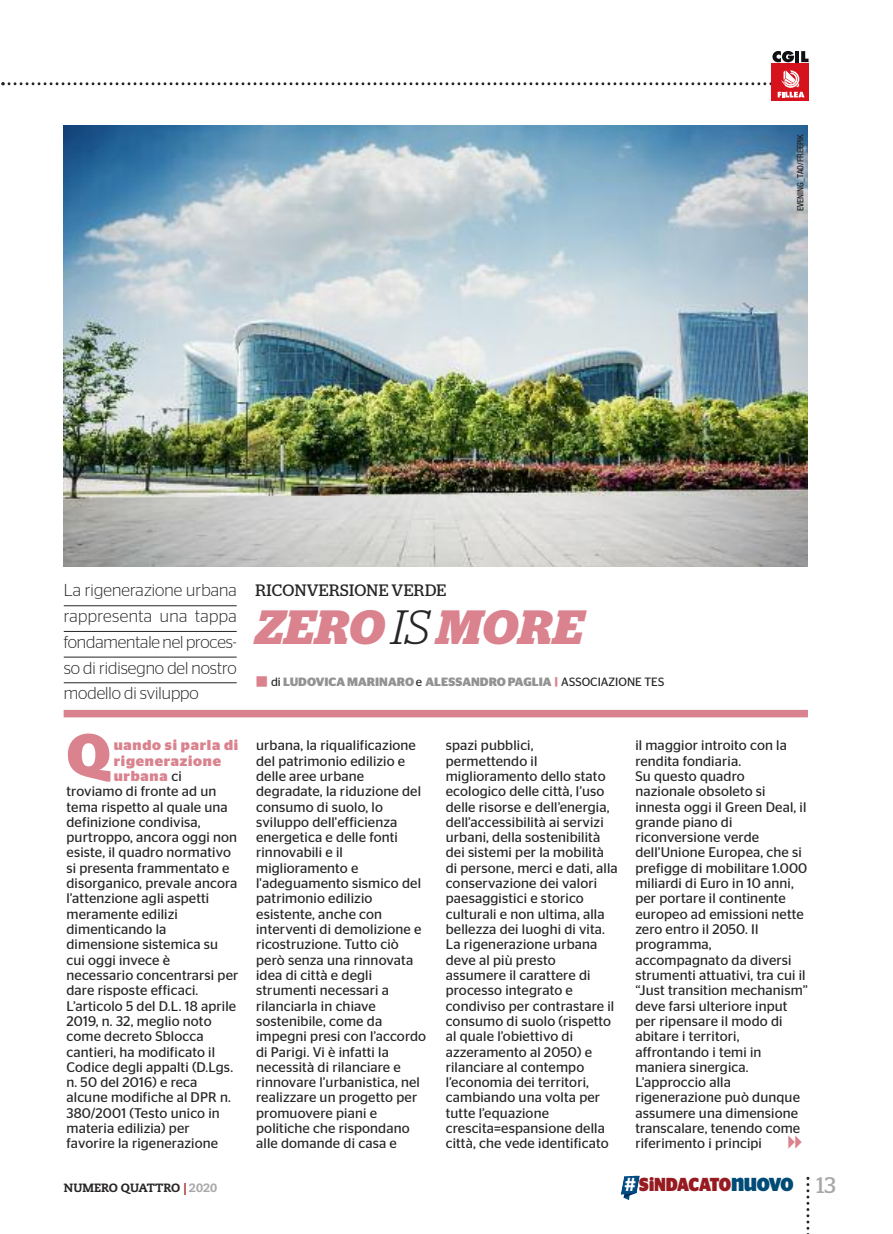
<style>
.page{position:relative;width:893px;height:1234px;background:#fff}
.page>*{position:absolute;margin:0;border:0;box-sizing:border-box;transform-origin:0 0}
.t1{font:700 58.05px "Stag Sans";color:#da828e}
.t2{font:italic 700 48px "Stag";letter-spacing:.02em;color:#da828e}
.t3{font:900 18.75px "Stag Sans";letter-spacing:-.025em;color:#961b20;scale:.85 1}
.t4{font:300 17.25px/26px "Stag Sans";color:#272526;text-align:justify}
.t5{font:16.5px "Stag";letter-spacing:.025em;color:#272526}
.t6{font:700 14.4px/15.3px "Stag Sans";letter-spacing:.05em;color:#da828e}
.t7{font:13.95px/15.3px "Stag Sans";letter-spacing:.01em;color:#272526}
.t8{font:700 12px "Stag Sans";letter-spacing:.005em;color:#939293}
.t9{font:800 12px "Caecilia LT Std";color:#272526}
.t10{font:500 condensed 8.7px "Helvetica Neue LT Std";color:#272526}
.s1{font-weight:400;font-size:13.95px;color:#272526}
.s2{font-weight:300;color:#272526}
.s3{color:#da828e}
.s4{font-weight:400;color:#272526}
.s5{font-weight:900;color:#da828e}
.s6{color:#a81e25}
.s7{color:#a8a8a8}
.s8{font-weight:500;color:#fff}
.s9{font-weight:700;font-size:24.9px;color:#004b76}
.s10{font-family:"Stag";font-weight:400;font-size:22.5px;color:#a8a8a8}
</style>
<div class="page">
<svg style="left:806px;top:1176px;width:3px;height:54px"></svg>
<svg style="left:621px;top:1175px;width:19px;height:24px"></svg>
<svg style="left:772px;top:51px;width:22px;height:11px"></svg>
<hr style="left:795px;top:51px;width:4px;height:11px;background:#111114">
<svg style="left:801px;top:51px;width:7px;height:11px"></svg>
<div style="left:772px;top:64px;width:37px;height:37px;background:#d6131d"></div>
<svg style="left:1px;top:70px;width:803px;height:27px"></svg>
<div style="left:64px;top:709px;width:744px;height:8px;background:#da828e"></div>
<hr style="left:64px;top:605px;width:173px;height:1px;background:#272526">
<hr style="left:64px;top:631px;width:173px;height:1px;background:#272526">
<hr style="left:64px;top:656px;width:173px;height:1px;background:#272526">
<hr style="left:64px;top:682px;width:173px;height:1px;background:#272526">
<img style="left:64px;top:126px;width:744px;height:440px">
<p class="t10" style="left:797px;top:211px;width:78px;rotate:-90deg">EVENING_TAO/FREEPIK</p>
<p class="t4" style="left:64px;top:578px;width:174px">La rigenerazione urbana rappresenta una tappa fondamentale nel proces&shy;so di ridisegno del nostro modello di sviluppo</p>
<h1 class="t1" style="left:67px;top:734px;width:46px">Q</h1>
<p class="t6" style="left:114px;top:738px;width:126px">uando si parla di rigenerazione urbana <span class="s1">ci</span></p>
<p class="t7" style="left:67px;top:784px;width:173px">troviamo di fronte ad un tema rispetto al quale una definizione condivisa, purtroppo, ancora oggi non esiste, il quadro normativo si presenta frammentato e disorganico, prevale ancora l’attenzione agli aspetti meramente edilizi dimenticando la dimensione sistemica su cui oggi invece è necessario concentrarsi per dare risposte efficaci.<br>L’articolo 5 del D.L. 18 aprile<br>2019, n. 32, meglio noto come decreto Sblocca cantieri, ha modificato il<br>Codice degli appalti (D.Lgs. n. 50 del 2016) e reca alcune modifiche al DPR n.<br>380/2001 (Testo unico in materia edilizia) per favorire la rigenerazione</p>
<p class="t5" style="left:255px;top:584px;width:192px">RICONVERSIONE VERDE</p>
<h2 class="t2" style="left:256px;top:610px;width:329px">ZERO<span class="s2">IS</span>MORE</h2>
<p class="t8" style="left:255px;top:677px;width:411px"><span class="s3">■</span> <span class="s4">di</span> LUDOVICAMARINARO<span class="s4">e</span> ALESSANDROPAGLIA <span class="s5">|</span> <span class="s4">ASSOCIAZIONE TES</span></p>
<p class="t7" style="left:256px;top:738px;width:172px">urbana, la riqualificazione del patrimonio edilizio e delle aree urbane degradate, la riduzione del consumo di suolo, lo sviluppo dell'efficienza energetica e delle fonti rinnovabili e il miglioramento e l'adeguamento sismico del patrimonio edilizio esistente, anche con interventi di demolizione e ricostruzione. Tutto ciò però senza una rinnovata idea di città e degli strumenti necessari a rilanciarla in chiave sostenibile, come da impegni presi con l’accordo di Parigi. Vi è infatti la necessità di rilanciare e rinnovare l’urbanistica, nel realizzare un progetto per promuovere piani e politiche che rispondano alle domande di casa e</p>
<p class="t7" style="left:446px;top:738px;width:173px">spazi pubblici, permettendo il miglioramento dello stato ecologico delle città, l’uso delle risorse e dell’energia, dell’accessibilità ai servizi urbani, della sostenibilità dei sistemi per la mobilità di persone, merci e dati, alla conservazione dei valori paesaggistici e storico culturali e non ultima, alla bellezza dei luoghi di vita.<br>La rigenerazione urbana deve al più presto assumere il carattere di processo integrato e condiviso per contrastare il consumo di suolo (rispetto al quale l’obiettivo di azzeramento al 2050) e rilanciare al contempo l’economia dei territori, cambiando una volta per tutte l’equazione crescita=espansione della città, che vede identificato</p>
<p class="t7" style="left:635px;top:738px;width:174px">il maggior introito con la rendita fondiaria.<br>Su questo quadro nazionale obsoleto si innesta oggi il Green Deal, il grande piano di riconversione verde dell’Unione Europea, che si prefigge di mobilitare 1.000 miliardi di Euro in 10 anni, per portare il continente europeo ad emissioni nette zero entro il 2050. Il programma, accompagnato da diversi strumenti attuativi, tra cui il “Just transition mechanism” deve farsi ulteriore input per ripensare il modo di abitare i territori, affrontando i temi in maniera sinergica.<br>L’approccio alla rigenerazione può dunque assumere una dimensione transcalare, tenendo come riferimento i principi</p>
<p class="t9" style="left:64px;top:1182px;width:155px">NUMERO QUATTRO <span class="s6">|</span> <span class="s7">2020</span></p>
<h3 class="t3" style="left:624px;top:1177px;width:250px"><span class="s8">#</span> SiNDACATO<span class="s9">nuovo</span> <span class="s10">13</span></h3>
</div>
